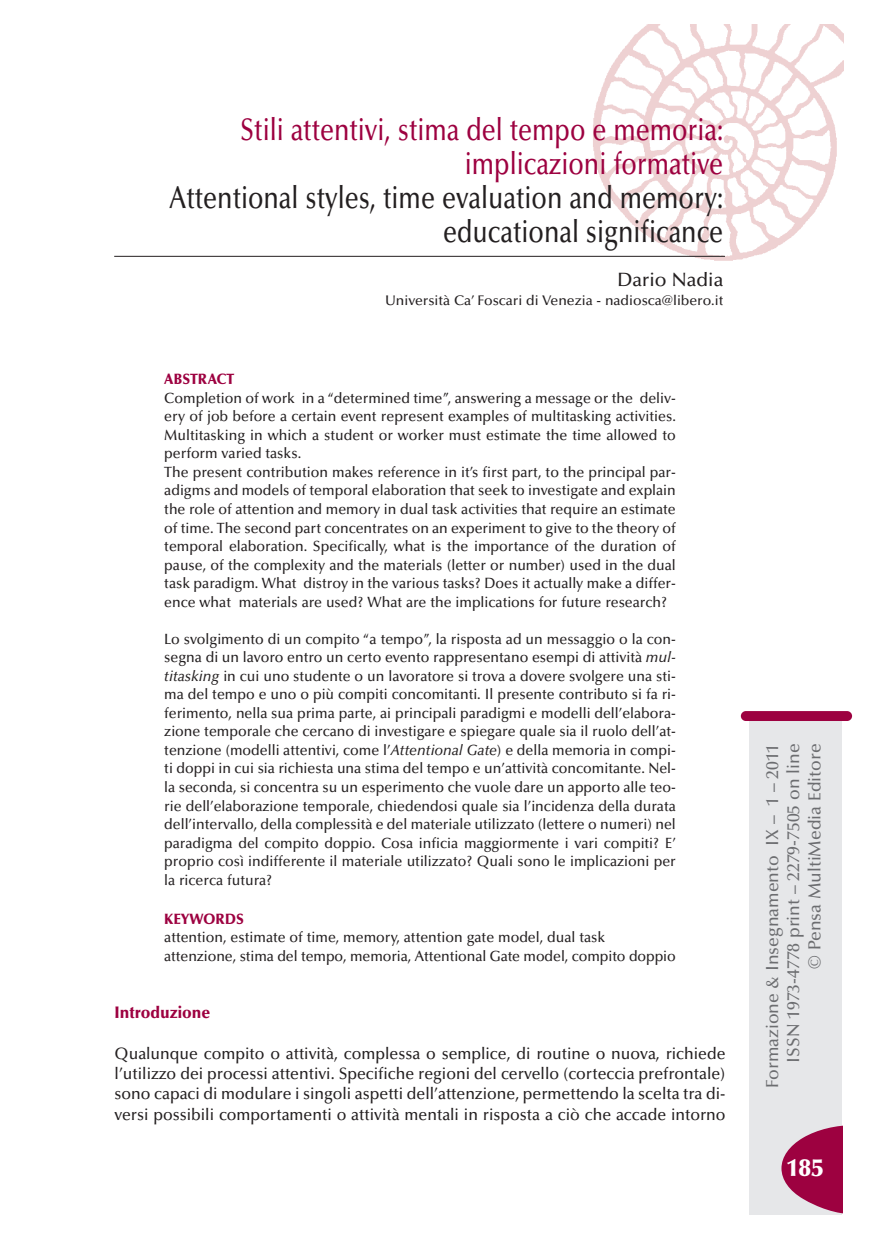
<style>
.page{position:relative;width:869px;height:1241px;background:#fff}
.page>*{position:absolute;margin:0;border:0;box-sizing:border-box;transform-origin:0 0}
.t1{font:500 31.5px/33.9px "Optima";color:#231f20;text-align:right;scale:.8 1}
.t2{font:900 24.5px "Optima";color:#fff}
.t3{font:500 19.25px "Optima";color:#231f20}
.t4{font:500 17.5px/21px "Optima";color:#6c6d70;text-align:right}
.t5{font:500 16.62px/20.3px "Optima";color:#231f20;text-align:justify;scale:.95 1}
.t6{font:900 16.62px "Optima";color:#9d0140;scale:.95 1}
.t7{font:500 14.88px/18.6px "Optima";color:#231f20;scale:.95 1}
.t8{font:500 14px "Optima";color:#231f20}
.s1{color:#9d0140}
.s2{font-weight:900;color:#9d0140}
.s3{font-style:italic}
</style>
<div class="page">
<img style="left:571px;top:25px;width:271px;height:236px">
<hr style="left:114px;top:256px;width:610px;height:1px;background:#231f20">
<div style="left:749px;top:721px;width:92px;height:493px;background:#e6e7e9"></div>
<div style="left:740px;top:711px;width:111px;height:10px;background:#9d0140;border-radius:5px"></div>
<svg style="left:781px;top:1124px;width:62px;height:90px"></svg>
<p class="t1" style="left:169px;top:115px;width:693px"><span class="s1">Stili attentivi, stima del tempo e memoria: implicazioni formative<br></span>Attentional styles, time evaluation and memory: educational significance</p>
<p class="t3" style="left:617px;top:271px;width:107px">Dario Nadia</p>
<p class="t8" style="left:385px;top:295px;width:339px">Università Ca’ Foscari di Venezia - nadiosca@libero.it</p>
<p class="t7" style="left:164px;top:371px;width:539px"><span class="s2">ABSTRACT<br></span>Completion of work in a “determined time”, answering a message or the deliv&shy;ery of job before a certain event represent examples of multitasking activities.<br>Multitasking in which a student or worker must estimate the time allowed to perform varied tasks.<br>The present contribution makes reference in it’s first part, to the principal par&shy;adigms and models of temporal elaboration that seek to investigate and explain the role of attention and memory in dual task activities that require an estimate of time. The second part concentrates on an experiment to give to the theory of temporal elaboration. Specifically, what is the importance of the duration of pause, of the complexity and the materials (letter or number) used in the dual task paradigm. What distroy in the various tasks? Does it actually make a differ&shy;ence what materials are used? What are the implications for future research?</p>
<p class="t7" style="left:164px;top:631px;width:540px;text-align:justify">Lo svolgimento di un compito “a tempo”, la risposta ad un messaggio o la con&shy;segna di un lavoro entro un certo evento rappresentano esempi di attività <span class="s3">mul&shy;titasking</span> in cui uno studente o un lavoratore si trova a dovere svolgere una sti&shy;ma del tempo e uno o più compiti concomitanti. Il presente contributo si fa ri&shy;ferimento, nella sua prima parte, ai principali paradigmi e modelli dell’elabora&shy;zione temporale che cercano di investigare e spiegare quale sia il ruolo dell’at&shy;tenzione (modelli attentivi, come l’<span class="s3">Attentional Gate</span>) e della memoria in compi&shy;ti doppi in cui sia richiesta una stima del tempo e un’attività concomitante. Nel&shy;la seconda, si concentra su un esperimento che vuole dare un apporto alle teo&shy;rie dell’elaborazione temporale, chiedendosi quale sia l’incidenza della durata dell’intervallo, della complessità e del materiale utilizzato (lettere o numeri) nel paradigma del compito doppio. Cosa inficia maggiormente i vari compiti? E’ proprio così indifferente il materiale utilizzato? Quali sono le implicazioni per la ricerca futura?</p>
<p class="t7" style="left:164px;top:910px;width:539px"><span class="s2">KEYWORDS<br></span>attention, estimate of time, memory, attention gate model, dual task attenzione, stima del tempo, memoria, Attentional Gate model, compito doppio</p>
<p class="t6" style="left:115px;top:1005px;width:102px">Introduzione</p>
<p class="t5" style="left:114px;top:1044px;width:644px">Qualunque compito o attività, complessa o semplice, di routine o nuova, richiede l’utilizzo dei processi attentivi. Specifiche regioni del cervello (corteccia prefrontale) sono capaci di modulare i singoli aspetti dell’attenzione, permettendo la scelta tra di&shy;versi possibili comportamenti o attività mentali in risposta a ciò che accade intorno</p>
<p class="t4" style="left:763px;top:1087px;width:345px;rotate:-90deg">Formazione &amp; Insegnamento IX – 1 – 2011<br>ISSN 1973-4778 print – 2279-7505 on line<br>© Pensa MultiMedia Editore</p>
<p class="t2" style="left:786px;top:1157px;width:38px">185</p>
</div>
